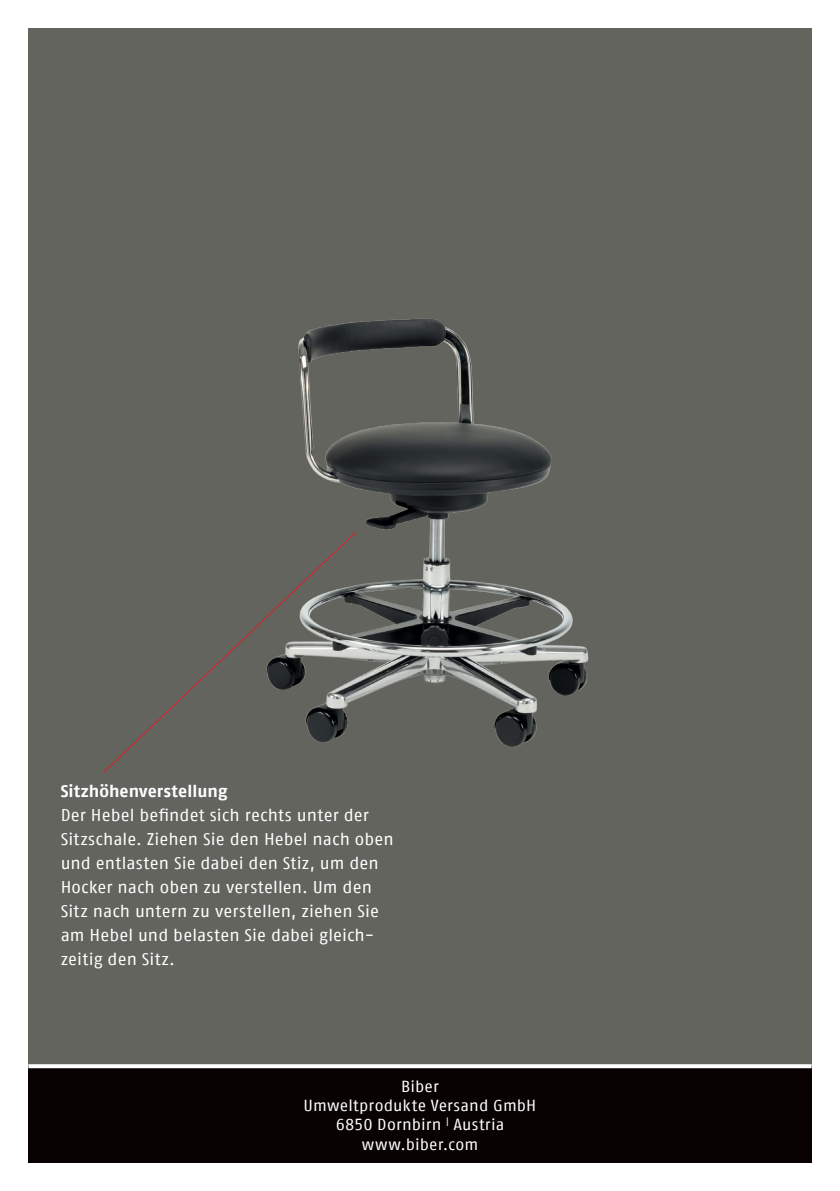
<style>
.page{position:relative;width:840px;height:1191px;background:#fff}
.page>*{position:absolute;margin:0;border:0;box-sizing:border-box;transform-origin:0 0}
.t1{font:17px/24px "Fago Offc Pro";letter-spacing:.005em;color:#fff}
.t2{font:700 17px "Fago Offc Pro";letter-spacing:.005em;color:#fff}
.t3{font:16px/19.2px "Fago Offc Pro";letter-spacing:.01em;color:#fff;text-align:center}
</style>
<div class="page">
<div style="left:28px;top:28px;width:783px;height:1134px;background:#64645f"></div>
<img style="left:298px;top:318px;width:291px;height:429px">
<div style="left:28px;top:1066px;width:783px;height:96px;background:#080302"></div>
<svg style="left:28px;top:1064px;width:783px;height:4px;fill:#fff"></svg>
<svg style="left:103px;top:531px;width:253px;height:242px"></svg>
<p class="t2" style="left:61px;top:780px;width:168px">Sitzhöhenverstellung</p>
<p class="t1" style="left:61px;top:802px;width:334px">Der Hebel befindet sich rechts unter der Sitzschale. Ziehen Sie den Hebel nach oben und entlasten Sie dabei den Stiz, um den Hocker nach oben zu verstellen. Um den Sitz nach untern zu verstellen, ziehen Sie am Hebel und belasten Sie dabei gleich&shy;zeitig den Sitz.</p>
<p class="t3" style="left:303px;top:1076px;width:234px">Biber<br>Umweltprodukte Versand GmbH<br>6850 Dornbirn <sup>|</sup> Austria www.biber.com</p>
</div>
